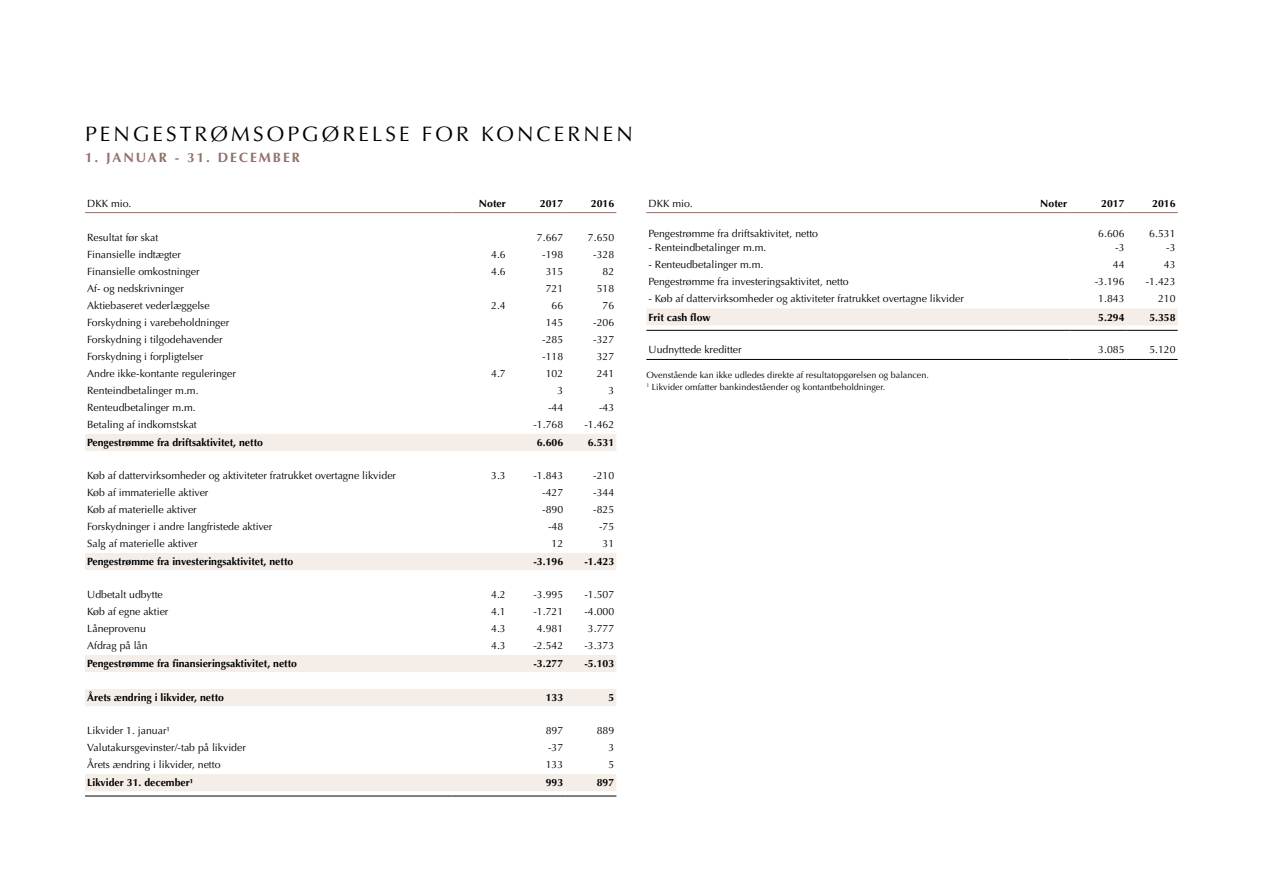
<style>
.page{position:relative;width:1263px;height:893px;background:#fff}
.page>*{position:absolute;margin:0;border:0;box-sizing:border-box;transform-origin:0 0}
.t1{font:21px "Optima LTCYR";letter-spacing:.15em;color:#000}
.t2{font:700 13.5px "Optima LTCYR";letter-spacing:.15em;color:#927168}
.t3{font:10.5px "Optima LT Std";color:#000}
.t4{font:700 10.5px "Optima LT Std";color:#000}
.t5{font:9px/12px "Optima LT Std";color:#000}
</style>
<div class="page">
<svg style="left:85px;top:434px;width:531px;height:357px"></svg>
<hr style="left:85px;top:212px;width:367px;height:1px;background:#927168">
<hr style="left:452px;top:212px;width:56px;height:1px;background:#927168">
<hr style="left:508px;top:212px;width:57px;height:1px;background:#927168">
<hr style="left:565px;top:212px;width:51px;height:1px;background:#927168">
<hr style="left:85px;top:796px;width:367px;height:1px;background:#000">
<hr style="left:452px;top:796px;width:56px;height:1px;background:#000">
<hr style="left:508px;top:796px;width:57px;height:1px;background:#000">
<hr style="left:565px;top:796px;width:51px;height:1px;background:#000">
<div style="left:646px;top:308px;width:532px;height:17px;background:#f4ede8"></div>
<hr style="left:646px;top:212px;width:367px;height:1px;background:#927168">
<hr style="left:1013px;top:212px;width:56px;height:1px;background:#927168">
<hr style="left:1069px;top:212px;width:58px;height:1px;background:#927168">
<hr style="left:1127px;top:212px;width:51px;height:1px;background:#927168">
<hr style="left:646px;top:359px;width:367px;height:1px;background:#000">
<hr style="left:1013px;top:359px;width:56px;height:1px;background:#000">
<hr style="left:1069px;top:359px;width:58px;height:1px;background:#000">
<hr style="left:1127px;top:359px;width:51px;height:1px;background:#000">
<hr style="left:646px;top:330px;width:367px;height:1px;background:#000">
<hr style="left:1013px;top:330px;width:56px;height:1px;background:#000">
<hr style="left:1069px;top:330px;width:58px;height:1px;background:#000">
<hr style="left:1127px;top:330px;width:51px;height:1px;background:#000">
<h1 class="t1" style="left:85px;top:121px;width:549px">PENGESTRØMSOPGØRELSE FOR KONCERNEN</h1>
<p class="t2" style="left:85px;top:148px;width:217px">1. JANUAR - 31. DECEMBER</p>
<p class="t3" style="left:87px;top:198px;width:46px">DKK mio.</p>
<p class="t4" style="left:479px;top:198px;width:28px">Noter</p>
<p class="t4" style="left:540px;top:198px;width:25px">2017</p>
<p class="t4" style="left:591px;top:198px;width:25px">2016</p>
<p class="t3" style="left:87px;top:231px;width:73px">Resultat før skat</p>
<p class="t3" style="left:537px;top:231px;width:28px">7.667</p>
<p class="t3" style="left:588px;top:231px;width:28px">7.650</p>
<p class="t3" style="left:87px;top:248px;width:95px">Finansielle indtægter</p>
<p class="t3" style="left:491px;top:248px;width:16px">4.6</p>
<p class="t3" style="left:542px;top:248px;width:23px">-198</p>
<p class="t3" style="left:593px;top:248px;width:23px">-328</p>
<p class="t3" style="left:87px;top:265px;width:114px">Finansielle omkostninger</p>
<p class="t3" style="left:491px;top:265px;width:16px">4.6</p>
<p class="t3" style="left:546px;top:265px;width:19px">315</p>
<p class="t3" style="left:603px;top:265px;width:13px">82</p>
<p class="t3" style="left:87px;top:282px;width:98px">Af- og nedskrivninger</p>
<p class="t3" style="left:546px;top:282px;width:19px">721</p>
<p class="t3" style="left:597px;top:282px;width:19px">518</p>
<p class="t3" style="left:87px;top:299px;width:124px">Aktiebaseret vederlæggelse</p>
<p class="t3" style="left:491px;top:299px;width:16px">2.4</p>
<p class="t3" style="left:551px;top:299px;width:13px">66</p>
<p class="t3" style="left:603px;top:299px;width:13px">76</p>
<p class="t3" style="left:87px;top:316px;width:144px">Forskydning i varebeholdninger</p>
<p class="t3" style="left:546px;top:316px;width:19px">145</p>
<p class="t3" style="left:593px;top:316px;width:23px">-206</p>
<p class="t3" style="left:87px;top:333px;width:137px">Forskydning i tilgodehavender</p>
<p class="t3" style="left:542px;top:333px;width:23px">-285</p>
<p class="t3" style="left:593px;top:333px;width:23px">-327</p>
<p class="t3" style="left:87px;top:350px;width:118px">Forskydning i forpligtelser</p>
<p class="t3" style="left:542px;top:350px;width:23px">-118</p>
<p class="t3" style="left:597px;top:350px;width:19px">327</p>
<p class="t3" style="left:87px;top:367px;width:150px">Andre ikke-kontante reguleringer</p>
<p class="t3" style="left:491px;top:367px;width:16px">4.7</p>
<p class="t3" style="left:546px;top:367px;width:19px">102</p>
<p class="t3" style="left:597px;top:367px;width:19px">241</p>
<p class="t3" style="left:87px;top:384px;width:113px">Renteindbetalinger m.m.</p>
<p class="t3" style="left:557px;top:384px;width:7px">3</p>
<p class="t3" style="left:608px;top:384px;width:7px">3</p>
<p class="t3" style="left:87px;top:401px;width:110px">Renteudbetalinger m.m.</p>
<p class="t3" style="left:548px;top:401px;width:17px">-44</p>
<p class="t3" style="left:599px;top:401px;width:17px">-43</p>
<p class="t3" style="left:87px;top:418px;width:111px">Betaling af indkomstskat</p>
<p class="t3" style="left:533px;top:418px;width:31px">-1.768</p>
<p class="t3" style="left:584px;top:418px;width:31px">-1.462</p>
<p class="t4" style="left:87px;top:437px;width:177px">Pengestrømme fra driftsaktivitet, netto</p>
<p class="t4" style="left:537px;top:437px;width:28px">6.606</p>
<p class="t4" style="left:588px;top:437px;width:28px">6.531</p>
<p class="t3" style="left:87px;top:469px;width:310px">Køb af dattervirksomheder og aktiviteter fratrukket overtagne likvider</p>
<p class="t3" style="left:491px;top:469px;width:16px">3.3</p>
<p class="t3" style="left:533px;top:469px;width:31px">-1.843</p>
<p class="t3" style="left:593px;top:469px;width:23px">-210</p>
<p class="t3" style="left:87px;top:486px;width:123px">Køb af immaterielle aktiver</p>
<p class="t3" style="left:542px;top:486px;width:23px">-427</p>
<p class="t3" style="left:593px;top:486px;width:23px">-344</p>
<p class="t3" style="left:87px;top:503px;width:111px">Køb af materielle aktiver</p>
<p class="t3" style="left:542px;top:503px;width:23px">-890</p>
<p class="t3" style="left:593px;top:503px;width:23px">-825</p>
<p class="t3" style="left:87px;top:520px;width:187px">Forskydninger i andre langfristede aktiver</p>
<p class="t3" style="left:548px;top:520px;width:17px">-48</p>
<p class="t3" style="left:599px;top:520px;width:17px">-75</p>
<p class="t3" style="left:87px;top:537px;width:112px">Salg af materielle aktiver</p>
<p class="t3" style="left:551px;top:537px;width:13px">12</p>
<p class="t3" style="left:603px;top:537px;width:13px">31</p>
<p class="t4" style="left:87px;top:556px;width:208px">Pengestrømme fra investeringsaktivitet, netto</p>
<p class="t4" style="left:533px;top:556px;width:31px">-3.196</p>
<p class="t4" style="left:584px;top:556px;width:31px">-1.423</p>
<p class="t3" style="left:87px;top:588px;width:77px">Udbetalt udbytte</p>
<p class="t3" style="left:491px;top:588px;width:16px">4.2</p>
<p class="t3" style="left:533px;top:588px;width:31px">-3.995</p>
<p class="t3" style="left:584px;top:588px;width:31px">-1.507</p>
<p class="t3" style="left:87px;top:605px;width:83px">Køb af egne aktier</p>
<p class="t3" style="left:491px;top:605px;width:16px">4.1</p>
<p class="t3" style="left:533px;top:605px;width:31px">-1.721</p>
<p class="t3" style="left:584px;top:605px;width:31px">-4.000</p>
<p class="t3" style="left:87px;top:622px;width:60px">Låneprovenu</p>
<p class="t3" style="left:491px;top:622px;width:16px">4.3</p>
<p class="t3" style="left:537px;top:622px;width:28px">4.981</p>
<p class="t3" style="left:588px;top:622px;width:28px">3.777</p>
<p class="t3" style="left:87px;top:639px;width:62px">Afdrag på lån</p>
<p class="t3" style="left:491px;top:639px;width:16px">4.3</p>
<p class="t3" style="left:533px;top:639px;width:31px">-2.542</p>
<p class="t3" style="left:584px;top:639px;width:31px">-3.373</p>
<p class="t4" style="left:87px;top:658px;width:211px">Pengestrømme fra finansieringsaktivitet, netto</p>
<p class="t4" style="left:533px;top:658px;width:31px">-3.277</p>
<p class="t4" style="left:584px;top:658px;width:31px">-5.103</p>
<p class="t4" style="left:87px;top:692px;width:138px">Årets ændring i likvider, netto</p>
<p class="t4" style="left:546px;top:692px;width:19px">133</p>
<p class="t4" style="left:608px;top:692px;width:7px">5</p>
<p class="t3" style="left:87px;top:724px;width:84px">Likvider 1. januar¹</p>
<p class="t3" style="left:546px;top:724px;width:19px">897</p>
<p class="t3" style="left:597px;top:724px;width:19px">889</p>
<p class="t3" style="left:87px;top:741px;width:160px">Valutakursgevinster/-tab på likvider</p>
<p class="t3" style="left:548px;top:741px;width:17px">-37</p>
<p class="t3" style="left:608px;top:741px;width:7px">3</p>
<p class="t3" style="left:87px;top:758px;width:135px">Årets ændring i likvider, netto</p>
<p class="t3" style="left:546px;top:758px;width:19px">133</p>
<p class="t3" style="left:608px;top:758px;width:7px">5</p>
<p class="t4" style="left:87px;top:777px;width:108px">Likvider 31. december¹</p>
<p class="t4" style="left:546px;top:777px;width:19px">993</p>
<p class="t4" style="left:597px;top:777px;width:19px">897</p>
<p class="t3" style="left:648px;top:198px;width:46px">DKK mio.</p>
<p class="t4" style="left:1040px;top:198px;width:28px">Noter</p>
<p class="t4" style="left:1101px;top:198px;width:25px">2017</p>
<p class="t4" style="left:1152px;top:198px;width:25px">2016</p>
<p class="t3" style="left:648px;top:228px;width:171px">Pengestrømme fra driftsaktivitet, netto</p>
<p class="t3" style="left:1098px;top:228px;width:28px">6.606</p>
<p class="t3" style="left:1149px;top:228px;width:28px">6.531</p>
<p class="t3" style="left:648px;top:242px;width:119px">- Renteindbetalinger m.m.</p>
<p class="t3" style="left:1115px;top:242px;width:11px">-3</p>
<p class="t3" style="left:1166px;top:242px;width:11px">-3</p>
<p class="t3" style="left:648px;top:259px;width:116px">- Renteudbetalinger m.m.</p>
<p class="t3" style="left:1113px;top:259px;width:13px">44</p>
<p class="t3" style="left:1164px;top:259px;width:13px">43</p>
<p class="t3" style="left:648px;top:276px;width:202px">Pengestrømme fra investeringsaktivitet, netto</p>
<p class="t3" style="left:1095px;top:276px;width:31px">-3.196</p>
<p class="t3" style="left:1146px;top:276px;width:31px">-1.423</p>
<p class="t3" style="left:648px;top:293px;width:317px">- Køb af dattervirksomheder og aktiviteter fratrukket overtagne likvider</p>
<p class="t3" style="left:1098px;top:293px;width:28px">1.843</p>
<p class="t3" style="left:1158px;top:293px;width:19px">210</p>
<p class="t4" style="left:648px;top:311px;width:63px">Frit cash flow</p>
<p class="t4" style="left:1098px;top:311px;width:28px">5.294</p>
<p class="t4" style="left:1149px;top:311px;width:28px">5.358</p>
<p class="t3" style="left:648px;top:344px;width:95px">Uudnyttede kreditter</p>
<p class="t3" style="left:1098px;top:344px;width:28px">3.085</p>
<p class="t3" style="left:1149px;top:344px;width:28px">5.120</p>
<p class="t5" style="left:646px;top:369px;width:284px">Ovenstående kan ikke udledes direkte af resultatopgørelsen og balancen.<br><sup>1</sup> Likvider omfatter bankindeståender og kontantbeholdninger.</p>
</div>
